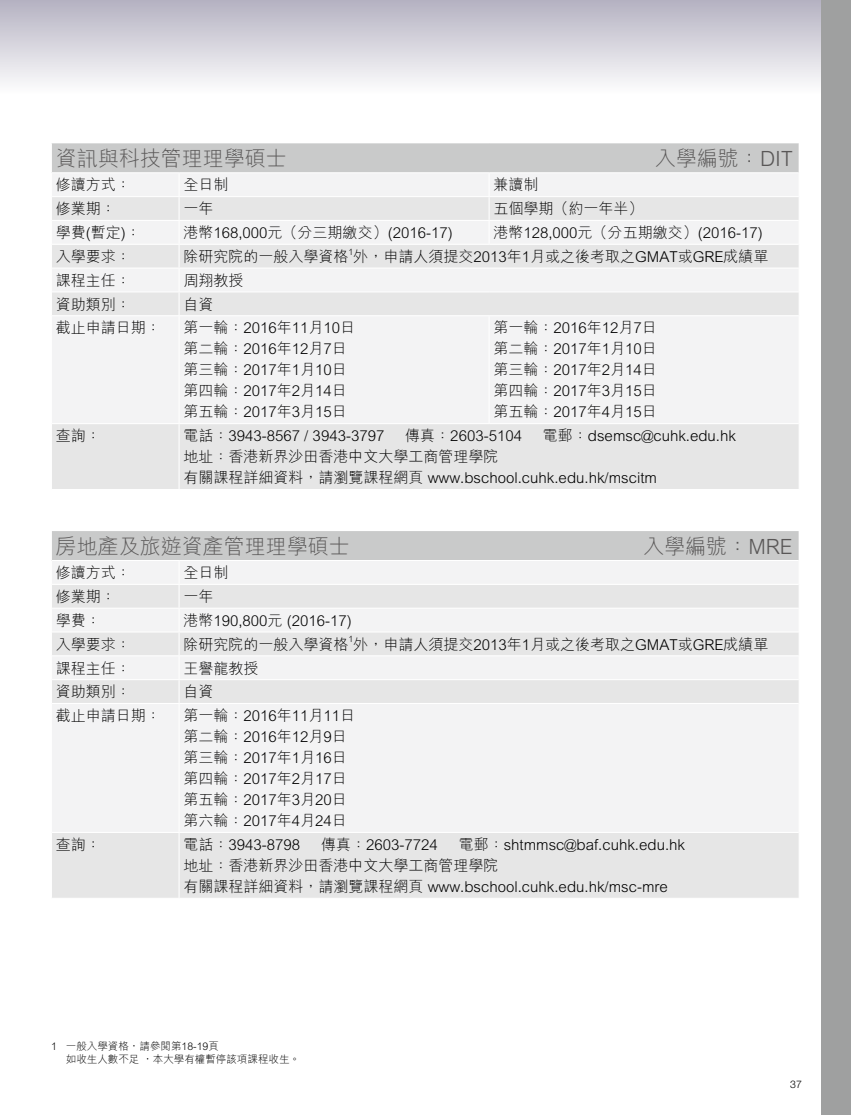
<style>
.page{position:relative;width:851px;height:1115px;background:#fff}
.page>*{position:absolute;margin:0;border:0;box-sizing:border-box;transform-origin:0 0}
.t1{font:300 21px "M Hei HK";color:#595757}
.t2{font:300 15px/21px "M Hei HK";color:#000}
.t3{font:300 10.5px/12px "M Hei HK";color:#000}
.t4{font:300 10.5px "Helvetica Neue LT Std";color:#000}
.t5{font:300 8.7px "M Hei HK";color:#000}
</style>
<div class="page">
<div style="left:0;top:0;width:850px;height:94px;background:linear-gradient(to bottom,#b5b2c1,#fdfdfd)"></div>
<div style="left:821px;top:0;width:29px;height:1114px;background:#9fa0a0"></div>
<div style="left:51px;top:143px;width:748px;height:30px;background:#c9caca"></div>
<div style="left:52px;top:174px;width:746px;height:22px;background:#f3f3f4"></div>
<svg style="left:52px;top:197px;width:746px;height:292px;fill:#f3f3f4"></svg>
<hr style="left:52px;top:172px;width:127px;height:1px;background:#fff">
<hr style="left:52px;top:220px;width:127px;height:1px;background:#fff">
<hr style="left:52px;top:244px;width:127px;height:1px;background:#fff">
<hr style="left:52px;top:267px;width:127px;height:1px;background:#fff">
<hr style="left:179px;top:267px;width:310px;height:1px;background:#fff">
<hr style="left:489px;top:267px;width:309px;height:1px;background:#fff">
<hr style="left:52px;top:291px;width:127px;height:1px;background:#fff">
<hr style="left:179px;top:291px;width:310px;height:1px;background:#fff">
<hr style="left:489px;top:291px;width:309px;height:1px;background:#fff">
<hr style="left:52px;top:315px;width:127px;height:1px;background:#fff">
<hr style="left:179px;top:315px;width:310px;height:1px;background:#fff">
<hr style="left:178px;top:316px;width:1px;height:107px;background:#fff">
<hr style="left:489px;top:315px;width:309px;height:1px;background:#fff">
<hr style="left:52px;top:423px;width:127px;height:1px;background:#fff">
<hr style="left:179px;top:423px;width:310px;height:1px;background:#fff">
<hr style="left:178px;top:424px;width:1px;height:65px;background:#fff">
<hr style="left:489px;top:423px;width:309px;height:1px;background:#fff">
<hr style="left:51px;top:143px;width:1px;height:30px;background:#fff">
<hr style="left:798px;top:143px;width:1px;height:30px;background:#fff">
<hr style="left:488px;top:316px;width:1px;height:107px;background:#fff">
<hr style="left:179px;top:172px;width:310px;height:1px;background:#fff">
<hr style="left:489px;top:172px;width:309px;height:1px;background:#fff">
<hr style="left:179px;top:220px;width:310px;height:1px;background:#fff">
<svg style="left:178px;top:174px;width:1px;height:141px"></svg>
<hr style="left:489px;top:220px;width:309px;height:1px;background:#fff">
<svg style="left:488px;top:174px;width:1px;height:70px"></svg>
<hr style="left:179px;top:244px;width:310px;height:1px;background:#fff">
<hr style="left:489px;top:244px;width:309px;height:1px;background:#fff">
<svg style="left:798px;top:197px;width:1px;height:118px"></svg>
<div style="left:51px;top:530px;width:748px;height:30px;background:#c9caca"></div>
<div style="left:52px;top:561px;width:746px;height:22px;background:#f3f3f4"></div>
<svg style="left:52px;top:585px;width:746px;height:312px;fill:#f3f3f4"></svg>
<hr style="left:52px;top:607px;width:127px;height:1px;background:#fff">
<hr style="left:52px;top:631px;width:127px;height:1px;background:#fff">
<hr style="left:52px;top:655px;width:127px;height:1px;background:#fff">
<hr style="left:179px;top:655px;width:619px;height:1px;background:#fff">
<hr style="left:52px;top:679px;width:127px;height:1px;background:#fff">
<hr style="left:179px;top:679px;width:619px;height:1px;background:#fff">
<hr style="left:52px;top:702px;width:127px;height:1px;background:#fff">
<hr style="left:52px;top:831px;width:127px;height:1px;background:#fff">
<hr style="left:178px;top:832px;width:1px;height:65px;background:#fff">
<hr style="left:51px;top:530px;width:128px;height:1px;background:#fff">
<hr style="left:51px;top:530px;width:1px;height:30px;background:#fff">
<hr style="left:179px;top:530px;width:620px;height:1px;background:#fff">
<hr style="left:798px;top:530px;width:1px;height:30px;background:#fff">
<svg style="left:798px;top:585px;width:1px;height:118px"></svg>
<hr style="left:179px;top:607px;width:619px;height:1px;background:#fff">
<svg style="left:178px;top:561px;width:1px;height:141px"></svg>
<hr style="left:179px;top:631px;width:619px;height:1px;background:#fff">
<hr style="left:179px;top:702px;width:619px;height:1px;background:#fff">
<hr style="left:178px;top:703px;width:1px;height:128px;background:#fff">
<hr style="left:179px;top:831px;width:619px;height:1px;background:#fff">
<h1 class="t1" style="left:56px;top:143px;width:233px">資訊與科技管理理學碩士</h1>
<h1 class="t1" style="left:654px;top:143px;width:139px">入學編號：DIT</h1>
<p class="t2" style="left:56px;top:174px;width:77px">修讀方式：</p>
<p class="t2" style="left:183px;top:174px;width:46px">全日制</p>
<p class="t2" style="left:493px;top:174px;width:46px">兼讀制</p>
<p class="t2" style="left:56px;top:198px;width:61px">修業期：</p>
<p class="t2" style="left:183px;top:198px;width:31px">一年</p>
<p class="t2" style="left:493px;top:198px;width:151px">五個學期（約一年半）</p>
<p class="t2" style="left:56px;top:221px;width:86px">學費(暫定)：</p>
<p class="t2" style="left:183px;top:221px;width:271px">港幣168,000元（分三期繳交）(2016-17)</p>
<p class="t2" style="left:493px;top:221px;width:271px">港幣128,000元（分五期繳交）(2016-17)</p>
<p class="t2" style="left:56px;top:245px;width:76px">入學要求：</p>
<p class="t2" style="left:183px;top:245px;width:586px">除研究院的一般入學資格外，申請人須提交2013年1月或之後考取之GMAT或GRE成績單</p>
<p class="t5" style="left:348px;top:245px;width:6px">1</p>
<p class="t2" style="left:56px;top:269px;width:76px">課程主任：</p>
<p class="t2" style="left:183px;top:269px;width:61px">周翔教授</p>
<p class="t2" style="left:56px;top:293px;width:76px">資助類別：</p>
<p class="t2" style="left:183px;top:293px;width:31px">自資</p>
<p class="t2" style="left:56px;top:317px;width:107px">截止申請日期：</p>
<p class="t2" style="left:183px;top:317px;width:173px">第一輪：2016年11月10日第二輪：2016年12月7日第三輪：2017年1月10日第四輪：2017年2月14日第五輪：2017年3月15日</p>
<p class="t2" style="left:493px;top:317px;width:165px;text-align:justify">第一輪：2016年12月7日第二輪：2017年1月10日第三輪：2017年2月14日第四輪：2017年3月15日第五輪：2017年4月15日</p>
<p class="t2" style="left:56px;top:424px;width:46px">查詢：</p>
<p class="t2" style="left:183px;top:424px;width:202px">電話：3943-8567 / 3943-3797</p>
<p class="t2" style="left:405px;top:424px;width:118px">傳真：2603-5104</p>
<p class="t2" style="left:543px;top:424px;width:194px">電郵：dsemsc@cuhk.edu.hk</p>
<p class="t2" style="left:183px;top:445px;width:475px">地址：香港新界沙田香港中文大學工商管理學院<br>有關課程詳細資料，請瀏覽課程網頁 www.bschool.cuhk.edu.hk/mscitm</p>
<h1 class="t1" style="left:56px;top:531px;width:296px">房地產及旅遊資產管理理學碩士</h1>
<h1 class="t1" style="left:643px;top:531px;width:151px">入學編號：MRE</h1>
<p class="t2" style="left:56px;top:561px;width:77px">修讀方式：</p>
<p class="t2" style="left:183px;top:561px;width:46px">全日制</p>
<p class="t2" style="left:56px;top:585px;width:62px">修業期：</p>
<p class="t2" style="left:183px;top:585px;width:31px">一年</p>
<p class="t2" style="left:56px;top:609px;width:47px">學費：</p>
<p class="t2" style="left:183px;top:609px;width:170px">港幣190,800元 (2016-17)</p>
<p class="t2" style="left:56px;top:633px;width:77px">入學要求：</p>
<p class="t2" style="left:183px;top:633px;width:586px">除研究院的一般入學資格外，申請人須提交2013年1月或之後考取之GMAT或GRE成績單</p>
<p class="t5" style="left:348px;top:632px;width:6px">1</p>
<p class="t2" style="left:56px;top:656px;width:76px">課程主任：</p>
<p class="t2" style="left:183px;top:656px;width:76px">王譽龍教授</p>
<p class="t2" style="left:56px;top:680px;width:76px">資助類別：</p>
<p class="t2" style="left:183px;top:680px;width:31px">自資</p>
<p class="t2" style="left:56px;top:704px;width:107px">截止申請日期：</p>
<p class="t2" style="left:183px;top:704px;width:173px">第一輪：2016年11月11日第二輪：2016年12月9日第三輪：2017年1月16日第四輪：2017年2月17日第五輪：2017年3月20日第六輪：2017年4月24日</p>
<p class="t2" style="left:56px;top:833px;width:46px">查詢：</p>
<p class="t2" style="left:183px;top:833px;width:118px">電話：3943-8798</p>
<p class="t2" style="left:321px;top:833px;width:118px">傳真：2603-7724</p>
<p class="t2" style="left:183px;top:833px;width:503px;text-indent:275px">電郵：shtmmsc@baf.cuhk.edu.hk地址：香港新界沙田香港中文大學工商管理學院<br>有關課程詳細資料，請瀏覽課程網頁 www.bschool.cuhk.edu.hk/msc-mre</p>
<p class="t3" style="left:66px;top:1039px;width:235px;text-indent:-15px">1 一般入學資格，請參閱第18-19頁<br>如收生人數不足，本大學有權暫停該項課程收生。</p>
<p class="t4" style="left:790px;top:1076px;width:13px">37</p>
</div>
